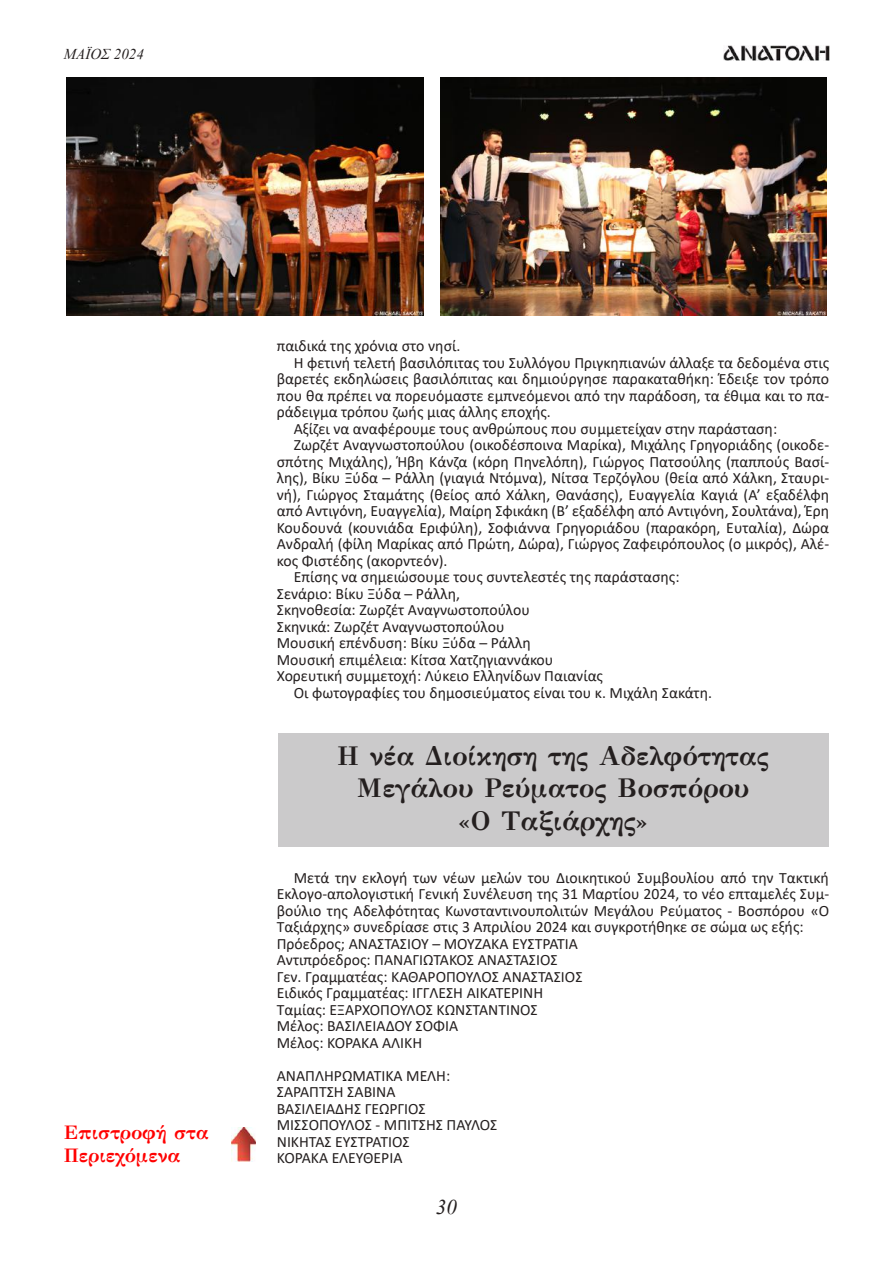
<style>
.page{position:relative;width:893px;height:1263px;background:#fff}
.page>*{position:absolute;margin:0;border:0;box-sizing:border-box;transform-origin:0 0}
.t1{font:700 27px/32.4px "GFS Didot";color:#241f1f;text-align:center}
.t2{font:italic 21px "Times New Roman";color:#241f1f}
.t3{font:700 19.5px/23.4px "GFS Didot";color:#f00}
.t4{font:15.75px/16.5px "Calibri";color:#241f1f}
.t5{font:italic 15px "Times New Roman";color:#241f1f}
</style>
<div class="page">
<img style="left:724px;top:46px;width:106px;height:14px">
<div style="left:278px;top:733px;width:550px;height:113px;background:#cbcacb"></div>
<img style="left:232px;top:1128px;width:23px;height:34px">
<img style="left:67px;top:77px;width:357px;height:238px">
<img style="left:440px;top:77px;width:386px;height:238px">
<p class="t5" style="left:64px;top:44px;width:82px">ΜΑΪΟΣ 2024</p>
<p class="t3" style="left:64px;top:1119px;width:146px">Επιστροφή στα<br>Περιεχόμενα</p>
<p class="t4" style="left:277px;top:337px;width:185px">παιδικά της χρόνια στο νησί.</p>
<p class="t4" style="left:294px;top:354px;width:537px">Η φετινή τελετή βασιλόπιτας του Συλλόγου Πριγκηπιανών άλλαξε τα δεδομένα στις</p>
<p class="t4" style="left:277px;top:370px;width:554px">βαρετές εκδηλώσεις βασιλόπιτας και δημιούργησε παρακαταθήκη: Έδειξε τον τρόπο</p>
<p class="t4" style="left:277px;top:387px;width:554px">που θα πρέπει να πορευόμαστε εμπνεόμενοι από την παράδοση, τα έθιμα και το πα-</p>
<p class="t4" style="left:277px;top:403px;width:276px">ράδειγμα τρόπου ζωής μιας άλλης εποχής.</p>
<p class="t4" style="left:294px;top:420px;width:485px">Αξίζει να αναφέρουμε τους ανθρώπους που συμμετείχαν στην παράσταση:</p>
<p class="t4" style="left:294px;top:436px;width:537px">Ζωρζέτ Αναγνωστοπούλου (οικοδέσποινα Μαρίκα), Μιχάλης Γρηγοριάδης (οικοδε-</p>
<p class="t4" style="left:277px;top:453px;width:554px">σπότης Μιχάλης), Ήβη Κάνζα (κόρη Πηνελόπη), Γιώργος Πατσούλης (παππούς Βασί-</p>
<p class="t4" style="left:277px;top:469px;width:554px">λης), Βίκυ Ξύδα – Ράλλη (γιαγιά Ντόμνα), Νίτσα Τερζόγλου (θεία από Χάλκη, Σταυρι-</p>
<p class="t4" style="left:277px;top:486px;width:554px">νή), Γιώργος Σταμάτης (θείος από Χάλκη, Θανάσης), Ευαγγελία Καγιά (Α’ εξαδέλφη</p>
<p class="t4" style="left:277px;top:502px;width:554px">από Αντιγόνη, Ευαγγελία), Μαίρη Σφικάκη (Β’ εξαδέλφη από Αντιγόνη, Σουλτάνα), Έρη</p>
<p class="t4" style="left:277px;top:519px;width:554px">Κουδουνά (κουνιάδα Εριφύλη), Σοφιάννα Γρηγοριάδου (παρακόρη, Ευταλία), Δώρα</p>
<p class="t4" style="left:277px;top:535px;width:554px">Ανδραλή (φίλη Μαρίκας από Πρώτη, Δώρα), Γιώργος Ζαφειρόπουλος (ο μικρός), Αλέ-</p>
<p class="t4" style="left:277px;top:552px;width:172px">κος Φιστέδης (ακορντεόν).</p>
<p class="t4" style="left:294px;top:568px;width:387px">Επίσης να σημειώσουμε τους συντελεστές της παράστασης:</p>
<p class="t4" style="left:277px;top:585px;width:185px">Σενάριο: Βίκυ Ξύδα – Ράλλη,</p>
<p class="t4" style="left:277px;top:601px;width:255px">Σκηνοθεσία: Ζωρζέτ Αναγνωστοπούλου</p>
<p class="t4" style="left:277px;top:618px;width:229px">Σκηνικά: Ζωρζέτ Αναγνωστοπούλου</p>
<p class="t4" style="left:277px;top:634px;width:256px">Μουσική επένδυση: Βίκυ Ξύδα – Ράλλη</p>
<p class="t4" style="left:277px;top:651px;width:278px">Μουσική επιμέλεια: Κίτσα Χατζηγιαννάκου</p>
<p class="t4" style="left:277px;top:667px;width:328px">Χορευτική συμμετοχή: Λύκειο Ελληνίδων Παιανίας</p>
<p class="t4" style="left:294px;top:684px;width:420px">Οι φωτογραφίες του δημοσιεύματος είναι του κ. Μιχάλη Σακάτη.</p>
<h1 class="t1" style="left:337px;top:737px;width:433px">Η νέα Διοίκηση της Αδελφότητας<br>Μεγάλου Ρεύματος Βοσπόρου «Ο Ταξιάρχης»</h1>
<p class="t4" style="left:277px;top:869px;width:554px;text-indent:17px">Μετά την εκλογή των νέων μελών του Διοικητικού Συμβουλίου από την Τακτική Εκλογο-απολογιστική Γενική Συνέλευση της 31 Μαρτίου 2024, το νέο επταμελές Συμ&shy;βούλιο της Αδελφότητας Κωνσταντινουπολιτών Μεγάλου Ρεύματος - Βοσπόρου «Ο Ταξιάρχης» συνεδρίασε στις 3 Απριλίου 2024 και συγκροτήθηκε σε σώμα ως εξής:<br>Πρόεδρος; ΑΝΑΣΤΑΣΙΟΥ – ΜΟΥΖΑΚΑ ΕΥΣΤΡΑΤΙΑ<br>Αντιπρόεδρος: ΠΑΝΑΓΙΩΤΑΚΟΣ ΑΝΑΣΤΑΣΙΟΣ<br>Γεν. Γραμματέας: ΚΑΘΑΡΟΠΟΥΛΟΣ ΑΝΑΣΤΑΣΙΟΣ<br>Ειδικός Γραμματέας: ΙΓΓΛΕΣΗ ΑΙΚΑΤΕΡΙΝΗ<br>Ταμίας: ΕΞΑΡΧΟΠΟΥΛΟΣ ΚΩΝΣΤΑΝΤΙΝΟΣ<br>Μέλος: ΒΑΣΙΛΕΙΑΔΟΥ ΣΟΦΙΑ<br>Μέλος: ΚΟΡΑΚΑ ΑΛΙΚΗ</p>
<p class="t4" style="left:277px;top:1067px;width:222px">ΑΝΑΠΛΗΡΩΜΑΤΙΚΑ ΜΕΛΗ:<br>ΣΑΡΑΠΤΣΗ ΣΑΒΙΝΑ<br>ΒΑΣΙΛΕΙΑΔΗΣ ΓΕΩΡΓΙΟΣ<br>ΜΙΣΣΟΠΟΥΛΟΣ - ΜΠΙΤΣΗΣ ΠΑΥΛΟΣ<br>ΝΙΚΗΤΑΣ ΕΥΣΤΡΑΤΙΟΣ<br>ΚΟΡΑΚΑ ΕΛΕΥΘΕΡΙΑ</p>
<h2 class="t2" style="left:436px;top:1192px;width:22px">30</h2>
</div>
